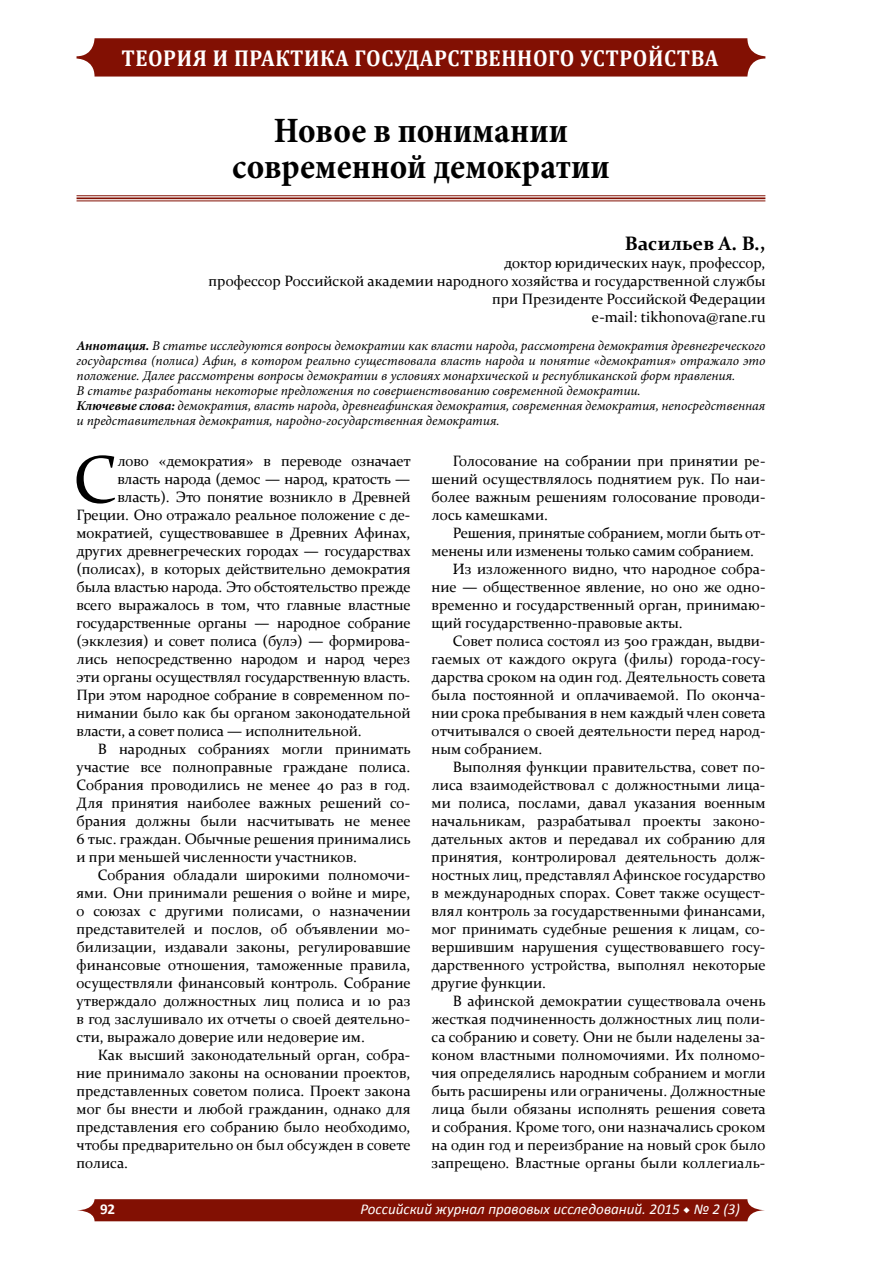
<style>
.page{position:relative;width:893px;height:1263px;background:#fff}
.page>*{position:absolute;margin:0;border:0;box-sizing:border-box;transform-origin:0 0}
.t1{font:67.65px "Constantia";color:#000}
.t2{font:700 condensed 36px/36px "Minion Pro";color:#000;text-align:center}
.t3{font:700 23.1px "Cambria";letter-spacing:.03em;color:#fff;scale:.91 1}
.t4{font:700 19.5px "Constantia";color:#000}
.t5{font:15px/18px "Constantia";color:#000;text-align:right}
.t6{font:italic 15px "Calibri";color:#fff}
.t7{font:700 15px "Calibri";color:#fff}
.t8{font:italic 13.5px/15px "Minion Pro";color:#000}
.s1{font-weight:700}
.s2{font-family:"Minion Pro"}
</style>
<div class="page">
<div style="left:77px;top:38px;width:688px;height:39px;background:#821003;border-radius:18px"></div>
<svg style="left:77px;top:1199px;width:688px;height:22px;background:#881b0f"></svg>
<hr style="left:77px;top:195px;width:688px;height:1px;background:#821003">
<hr style="left:77px;top:197px;width:688px;height:2px;background:#821003">
<hr style="left:77px;top:200px;width:688px;height:1px;background:#821003">
<h3 class="t3" style="left:121px;top:41px;width:658px">ТЕОРИЯ И ПРАКТИКА ГОСУДАРСТВЕННОГО УСТРОЙСТВА</h3>
<h2 class="t2" style="left:232px;top:113px;width:379px">Новое в понимании современной демократии</h2>
<h3 class="t4" style="left:625px;top:230px;width:142px">Васильев А. В.,</h3>
<p class="t5" style="left:209px;top:254px;width:559px">доктор юридических наук, профессор,<br>профессор Российской академии народного хозяйства и государственной службы при Президенте Российской Федерации<br>e-mail: tikhonova@rane.ru</p>
<p class="t8" style="left:77px;top:338px;width:690px"><span class="s1">Аннотация.</span> В статье исследуются вопросы демократии как власти народа, рассмотрена демократия древнегреческого государства (полиса) Афин, в котором реально существовала власть народа и понятие «демократия» отражало это положение. Далее рассмотрены вопросы демократии в условиях монархической и республиканской форм правления.<br>В статье разработаны некоторые предложения по совершенствованию современной демократии.<br><span class="s1">Ключевые слова:</span> демократия, власть народа, древнеафинская демократия, современная демократия, непосредственная и представительная демократия, народно-государственная демократия.</p>
<h1 class="t1" style="left:73px;top:433px;width:46px">С</h1>
<p class="t5" style="left:117px;top:452px;width:295px">лово «демократия» в переводе означает</p>
<p class="t5" style="left:432px;top:452px;width:335px;text-align:justify;text-indent:21px">Голосование на собрании при принятии ре&shy;шений осуществлялось поднятием рук. По наи&shy;более важным решениям голосование проводи&shy;лось камешками.</p>
<p class="t5" style="left:453px;top:524px;width:314px">Решения, принятые собранием, могли быть от-</p>
<p class="t5" style="left:432px;top:542px;width:324px">менены или изменены только самим собранием.</p>
<p class="t5" style="left:453px;top:560px;width:314px">Из изложенного видно, что народное собра-</p>
<p class="t5" style="left:432px;top:578px;width:335px">ние — общественное явление, но оно же одно-</p>
<p class="t5" style="left:432px;top:596px;width:335px">временно и государственный орган, принимаю-</p>
<p class="t5" style="left:432px;top:614px;width:253px">щий государственно-правовые акты.</p>
<p class="t5" style="left:453px;top:632px;width:314px">Совет полиса состоял из 500 граждан, выдви-</p>
<p class="t5" style="left:432px;top:650px;width:335px">гаемых от каждого округа (филы) города-госу-</p>
<p class="t5" style="left:432px;top:668px;width:336px">дарства сроком на один год. Деятельность совета</p>
<p class="t5" style="left:432px;top:686px;width:335px">была постоянной и оплачиваемой. По оконча-</p>
<p class="t5" style="left:432px;top:704px;width:336px">нии срока пребывания в нем каждый член совета</p>
<p class="t5" style="left:432px;top:722px;width:335px">отчитывался о своей деятельности перед народ-</p>
<p class="t5" style="left:432px;top:740px;width:112px">ным собранием.</p>
<p class="t5" style="left:453px;top:758px;width:314px">Выполняя функции правительства, совет по-</p>
<p class="t5" style="left:432px;top:776px;width:335px">лиса взаимодействовал с должностными лица-</p>
<p class="t5" style="left:432px;top:794px;width:335px">ми полиса, послами, давал указания военным</p>
<p class="t5" style="left:432px;top:812px;width:335px">начальникам, разрабатывал проекты законо-</p>
<p class="t5" style="left:432px;top:830px;width:336px">дательных актов и передавал их собранию для</p>
<p class="t5" style="left:432px;top:848px;width:335px">принятия, контролировал деятельность долж-</p>
<p class="t5" style="left:432px;top:866px;width:336px">ностных лиц, представлял Афинское государство</p>
<p class="t5" style="left:432px;top:884px;width:335px">в международных спорах. Совет также осущест-</p>
<p class="t5" style="left:432px;top:902px;width:335px">влял контроль за государственными финансами,</p>
<p class="t5" style="left:432px;top:920px;width:335px">мог принимать судебные решения к лицам, со-</p>
<p class="t5" style="left:432px;top:938px;width:335px">вершившим нарушения существовавшего госу-</p>
<p class="t5" style="left:432px;top:956px;width:336px">дарственного устройства, выполнял некоторые</p>
<p class="t5" style="left:432px;top:974px;width:116px">другие функции.</p>
<p class="t5" style="left:453px;top:992px;width:314px">В афинской демократии существовала очень</p>
<p class="t5" style="left:432px;top:1010px;width:335px">жесткая подчиненность должностных лиц поли-</p>
<p class="t5" style="left:432px;top:1028px;width:335px">са собранию и совету. Они не были наделены за-</p>
<p class="t5" style="left:432px;top:1046px;width:335px">коном властными полномочиями. Их полномо-</p>
<p class="t5" style="left:432px;top:1064px;width:335px">чия определялись народным собранием и могли</p>
<p class="t5" style="left:432px;top:1082px;width:336px">быть расширены или ограничены. Должностные</p>
<p class="t5" style="left:432px;top:1100px;width:336px">лица были обязаны исполнять решения совета</p>
<p class="t5" style="left:432px;top:1118px;width:336px">и собрания. Кроме того, они назначались сроком</p>
<p class="t5" style="left:432px;top:1136px;width:336px">на один год и переизбрание на новый срок было</p>
<p class="t5" style="left:432px;top:1154px;width:335px">запрещено. Властные органы были коллегиаль-</p>
<p class="t5" style="left:117px;top:470px;width:294px">власть народа (демос — народ, кратость —</p>
<p class="t5" style="left:117px;top:488px;width:295px">власть). Это понятие возникло в Древней</p>
<p class="t5" style="left:77px;top:506px;width:335px">Греции. Оно отражало реальное положение с де-</p>
<p class="t5" style="left:77px;top:524px;width:335px">мократией, существовавшее в Древних Афинах,</p>
<p class="t5" style="left:77px;top:542px;width:336px">других древнегреческих городах — государствах</p>
<p class="t5" style="left:77px;top:560px;width:335px">(полисах), в которых действительно демократия</p>
<p class="t5" style="left:77px;top:578px;width:336px">была властью народа. Это обстоятельство прежде</p>
<p class="t5" style="left:77px;top:596px;width:336px">всего выражалось в том, что главные властные</p>
<p class="t5" style="left:77px;top:614px;width:336px">государственные органы — народное собрание</p>
<p class="t5" style="left:77px;top:632px;width:335px">(экклезия) и совет полиса (булэ) — формирова-</p>
<p class="t5" style="left:77px;top:650px;width:335px">лись непосредственно народом и народ через</p>
<p class="t5" style="left:77px;top:668px;width:335px">эти органы осуществлял государственную власть.</p>
<p class="t5" style="left:77px;top:686px;width:335px">При этом народное собрание в современном по-</p>
<p class="t5" style="left:77px;top:704px;width:335px">нимании было как бы органом законодательной</p>
<p class="t5" style="left:77px;top:722px;width:286px">власти, а совет полиса — исполнительной.</p>
<p class="t5" style="left:98px;top:740px;width:314px">В народных собраниях могли принимать</p>
<p class="t5" style="left:77px;top:758px;width:335px">участие все полноправные граждане полиса.</p>
<p class="t5" style="left:77px;top:776px;width:335px">Собрания проводились не менее 40 раз в год.</p>
<p class="t5" style="left:77px;top:794px;width:335px">Для принятия наиболее важных решений со-</p>
<p class="t5" style="left:77px;top:812px;width:336px">брания должны были насчитывать не менее</p>
<p class="t5" style="left:77px;top:830px;width:336px">6 тыс. граждан. Обычные решения принимались</p>
<p class="t5" style="left:77px;top:848px;width:282px">и при меньшей численности участников.</p>
<p class="t5" style="left:98px;top:866px;width:314px">Собрания обладали широкими полномочи-</p>
<p class="t5" style="left:77px;top:884px;width:335px">ями. Они принимали решения о войне и мире,</p>
<p class="t5" style="left:77px;top:902px;width:335px">о союзах с другими полисами, о назначении</p>
<p class="t5" style="left:77px;top:920px;width:335px">представителей и послов, об объявлении мо-</p>
<p class="t5" style="left:77px;top:938px;width:336px">билизации, издавали законы, регулировавшие</p>
<p class="t5" style="left:77px;top:956px;width:335px">финансовые отношения, таможенные правила,</p>
<p class="t5" style="left:77px;top:974px;width:336px">осуществляли финансовый контроль. Собрание</p>
<p class="t5" style="left:77px;top:992px;width:335px">утверждало должностных лиц полиса и 10 раз</p>
<p class="t5" style="left:77px;top:1010px;width:335px">в год заслушивало их отчеты о своей деятельно-</p>
<p class="t5" style="left:77px;top:1028px;width:290px">сти, выражало доверие или недоверие им.</p>
<p class="t5" style="left:98px;top:1046px;width:314px">Как высший законодательный орган, собра-</p>
<p class="t5" style="left:77px;top:1064px;width:335px">ние принимало законы на основании проектов,</p>
<p class="t5" style="left:77px;top:1082px;width:336px">представленных советом полиса. Проект закона</p>
<p class="t5" style="left:77px;top:1100px;width:336px">мог бы внести и любой гражданин, однако для</p>
<p class="t5" style="left:77px;top:1118px;width:335px">представления его собранию было необходимо,</p>
<p class="t5" style="left:77px;top:1136px;width:336px">чтобы предварительно он был обсужден в совете</p>
<p class="t5" style="left:77px;top:1154px;width:53px">полиса.</p>
<p class="t7" style="left:100px;top:1200px;width:17px">92</p>
<p class="t6" style="left:360px;top:1199px;width:381px">Российский журнал правовых исследований. 2015 <span class="s2">◆</span> № 2 (3)</p>
</div>
